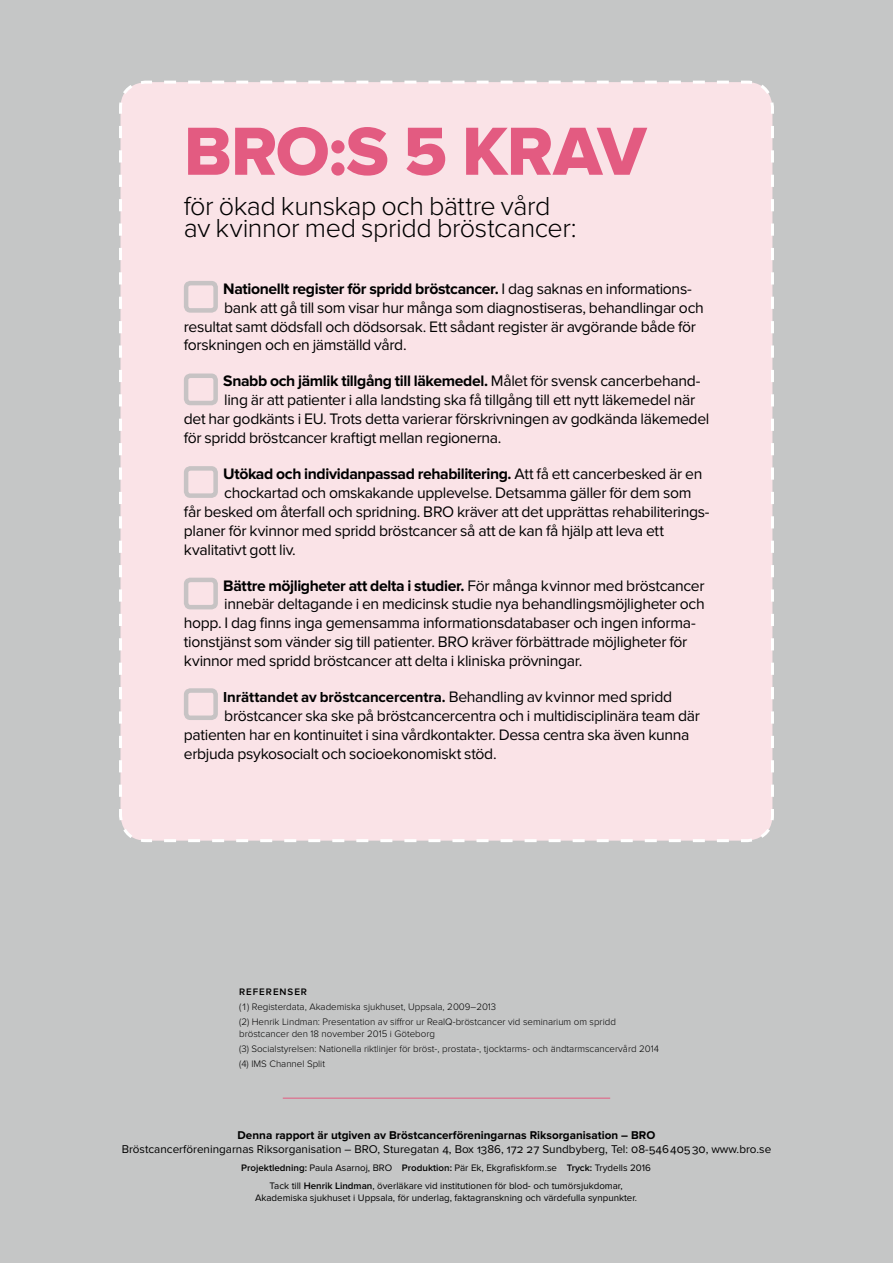
<style>
.page{position:relative;width:893px;height:1263px;background:#c5c6c6}
.page>*{position:absolute;margin:0;border:0;box-sizing:border-box;transform-origin:0 0}
.t1{font:70.5px "Proxima Nova Extrabld";letter-spacing:-.02em;color:#e35b81}
.t2{font:300 27px/21.9px "Proxima Nova";letter-spacing:-.015em;color:#000}
.t3{font:15.75px/18.9px "Proxima Nova";letter-spacing:-.02em;color:#000}
.t4{font:700 15.75px "Proxima Nova";letter-spacing:-.025em;color:#000}
.t5{font:700 15px "Proxima Nova";letter-spacing:-.005em;color:#000}
.t6{font:11.7px "Proxima Nova";color:#000}
.t7{font:700 11.7px "Proxima Nova";color:#000}
.t8{font:300 9.75px/15.1px "Proxima Nova";color:#000}
.t9{font:9.75px/18.1px "Proxima Nova";color:#000;text-align:center}
.t10{font:600 9.75px "Proxima Nova";letter-spacing:.1em;color:#000}
.s1{font-weight:400}
.s2{font-weight:400;font-size:15.75px}
.s3{font-weight:600}
</style>
<div class="page">
<div style="left:119px;top:80px;width:655px;height:762px;background:#fae3e7"></div>
<div style="left:184px;top:281px;width:34px;height:32px;border:4px solid #c7c3c4;border-radius:4px"></div>
<div style="left:184px;top:373px;width:34px;height:32px;border:4px solid #c7c3c4;border-radius:4px"></div>
<div style="left:184px;top:466px;width:34px;height:32px;border:4px solid #c7c3c4;border-radius:4px"></div>
<div style="left:184px;top:578px;width:34px;height:31px;border:4px solid #c7c3c4;border-radius:4px"></div>
<div style="left:184px;top:688px;width:34px;height:32px;border:4px solid #c7c3c4;border-radius:4px"></div>
<hr style="left:283px;top:1098px;width:327px;height:1px;background:#e35b81">
<h1 class="t1" style="left:184px;top:111px;width:464px">BRO:S 5 KRAV</h1>
<h2 class="t2" style="left:184px;top:195px;width:394px">för ökad kunskap och bättre vård av kvinnor med spridd bröstcancer:</h2>
<p class="t4" style="left:223px;top:279px;width:470px">Nationellt register för spridd bröstcancer. <span class="s1">I dag saknas en informations-</span></p>
<p class="t3" style="left:224px;top:298px;width:481px">bank att gå till som visar hur många som diagnostiseras, behandlingar och</p>
<p class="t3" style="left:184px;top:317px;width:514px">resultat samt dödsfall och dödsorsak. Ett sådant register är avgörande både för</p>
<p class="t3" style="left:184px;top:336px;width:224px">forskningen och en jämställd vård.</p>
<p class="t4" style="left:223px;top:372px;width:479px">Snabb och jämlik tillgång till läkemedel. <span class="s1">Målet för svensk cancerbehand-</span></p>
<p class="t3" style="left:224px;top:391px;width:472px">ling är att patienter i alla landsting ska få tillgång till ett nytt läkemedel när</p>
<p class="t3" style="left:184px;top:410px;width:527px">det har godkänts i EU. Trots detta varierar förskrivningen av godkända läkemedel</p>
<p class="t3" style="left:184px;top:429px;width:319px">för spridd bröstcancer kraftigt mellan regionerna.</p>
<p class="t4" style="left:223px;top:465px;width:481px">Utökad och individanpassad rehabilitering. <span class="s1">Att få ett cancerbesked är en</span></p>
<p class="t3" style="left:224px;top:483px;width:469px">chockartad och omskakande upplevelse. Detsamma gäller för dem som</p>
<p class="t3" style="left:184px;top:502px;width:527px">får besked om återfall och spridning. BRO kräver att det upprättas rehabiliterings-</p>
<p class="t3" style="left:184px;top:521px;width:482px">planer för kvinnor med spridd bröstcancer så att de kan få hjälp att leva ett</p>
<p class="t3" style="left:184px;top:540px;width:114px">kvalitativt gott liv.</p>
<p class="t4" style="left:223px;top:576px;width:483px">Bättre möjligheter att delta i studier. <span class="s1">För många kvinnor med bröstcancer</span></p>
<p class="t3" style="left:224px;top:595px;width:482px">innebär deltagande i en medicinsk studie nya behandlingsmöjligheter och</p>
<p class="t3" style="left:184px;top:614px;width:513px">hopp. I dag finns inga gemensamma informationsdatabaser och ingen informa-</p>
<p class="t3" style="left:184px;top:633px;width:505px">tionstjänst som vänder sig till patienter. BRO kräver förbättrade möjligheter för</p>
<p class="t3" style="left:184px;top:652px;width:400px">kvinnor med spridd bröstcancer att delta i kliniska prövningar.</p>
<p class="t5" style="left:223px;top:688px;width:450px">Inrättandet av bröstcancercentra. <span class="s2">Behandling av kvinnor med spridd</span></p>
<p class="t3" style="left:184px;top:706px;width:517px;text-indent:40px">bröstcancer ska ske på bröstcancercentra och i multidisciplinära team där patienten har en kontinuitet i sina vårdkontakter. Dessa centra ska även kunna erbjuda psykosocialt och socioekonomiskt stöd.</p>
<p class="t10" style="left:239px;top:986px;width:69px">REFERENSER</p>
<p class="t8" style="left:239px;top:999px;width:378px">(1) Registerdata, Akademiska sjukhuset, Uppsala, 2009–2013<br>(2) Henrik Lindman: Presentation av siffror ur RealQ-bröstcancer vid seminarium om spridd</p>
<p class="t8" style="left:239px;top:1026px;width:421px">bröstcancer den 18 november 2015 i Göteborg<br>(3) Socialstyrelsen: Nationella riktlinjer för bröst-, prostata-, tjocktarms- och ändtarmscancervård 2014 (4) IMS Channel Split</p>
<p class="t7" style="left:238px;top:1128px;width:419px">Denna rapport är utgiven av Bröstcancerföreningarnas Riksorganisation – BRO</p>
<p class="t6" style="left:122px;top:1142px;width:651px">Bröstcancerföreningarnas Riksorganisation – BRO, Sturegatan 4, Box 1386, 172 27 Sundbyberg, Tel: 08-546 405 30, www.bro.se</p>
<p class="t9" style="left:241px;top:1159px;width:411px"><span class="s3">Projektledning:</span> Paula Asarnoj, BRO <span class="s3">Produktion:</span> Pär Ek, Ekgrafiskform.se <span class="s3">Tryck:</span> Trydells 2016<br>Tack till <span class="s3">Henrik Lindman</span>, överläkare vid institutionen för blod- och tumörsjukdomar,</p>
<p class="t9" style="left:255px;top:1189px;width:384px">Akademiska sjukhuset i Uppsala, för underlag, faktagranskning och värdefulla synpunkter.</p>
</div>
